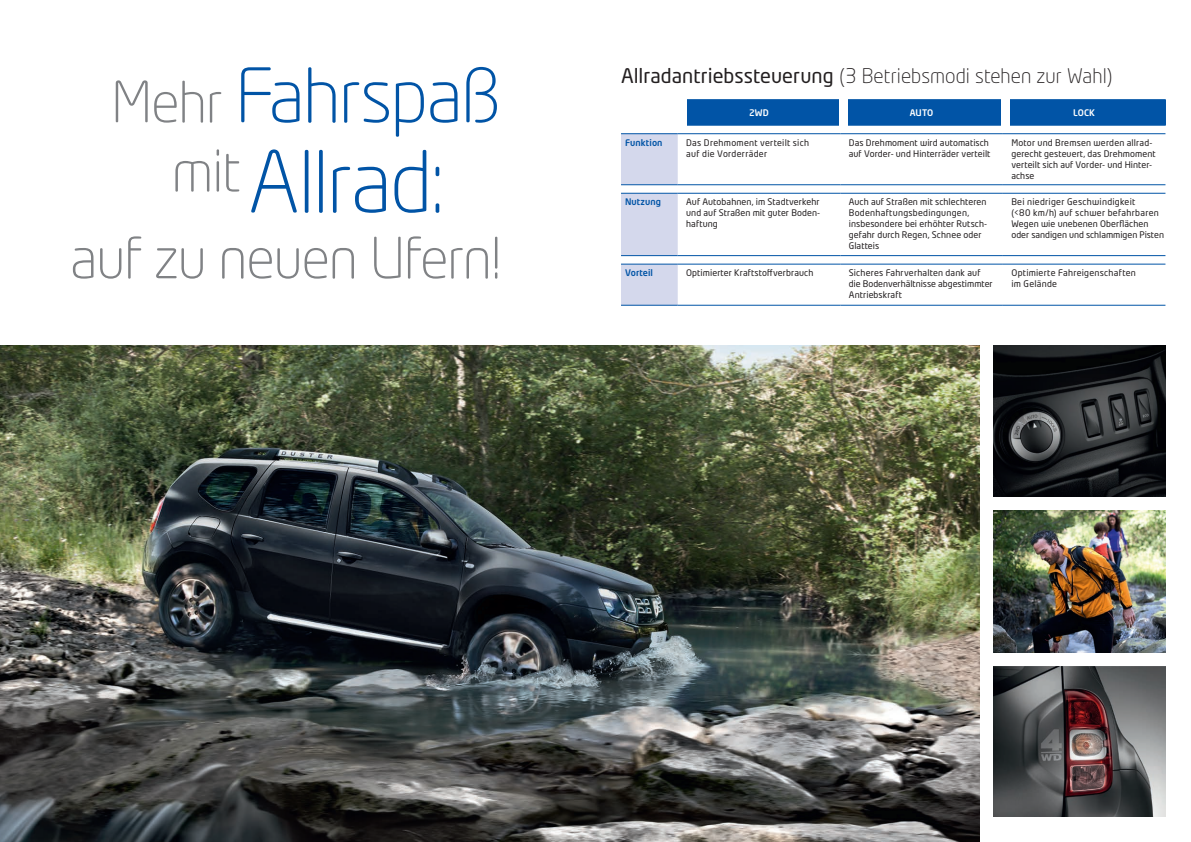
<style>
.page{position:relative;width:1191px;height:842px;background:#fff}
.page>*{position:absolute;margin:0;border:0;box-sizing:border-box;transform-origin:0 0}
.t1{font:300 84px "Neo Tech Dacia";letter-spacing:-.025em;color:#0154a6}
.t2{font:300 74px "Neo Tech Dacia";letter-spacing:-.025em;color:#0154a6}
.t3{font:300 56px "Neo Tech Dacia";letter-spacing:-.02em;color:#808285}
.t4{font:300 20px "Neo Tech Dacia";letter-spacing:.005em;color:#231f20}
.t5{font:9px/11px "Neo Tech Dacia";letter-spacing:.01em;color:#231f20}
.t6{font:500 9px "Neo Tech Dacia";letter-spacing:.01em;color:#0154a6}
.t7{font:500 9px "Neo Tech Dacia";letter-spacing:.01em;color:#fff}
.s1{font-size:56px;color:#808285}
.s2{font-weight:400}
</style>
<div class="page">
<img style="left:0;top:346px;width:979px;height:496px">
<img style="left:993px;top:346px;width:172px;height:150px">
<img style="left:993px;top:510px;width:172px;height:142px">
<img style="left:993px;top:666px;width:172px;height:150px">
<svg style="left:677px;top:134px;width:488px;height:130px"></svg>
<svg style="left:621px;top:134px;width:56px;height:171px;background:#d5daed"></svg>
<hr style="left:677px;top:99px;width:163px;height:1px;background:#0154a6">
<hr style="left:840px;top:99px;width:163px;height:1px;background:#0154a6">
<hr style="left:1003px;top:99px;width:162px;height:1px;background:#0154a6">
<div style="left:687px;top:100px;width:479px;height:25px;background:#0154a6"></div>
<hr style="left:677px;top:125px;width:163px;height:1px;background:#0154a6">
<hr style="left:840px;top:125px;width:163px;height:1px;background:#0154a6">
<hr style="left:1003px;top:125px;width:162px;height:1px;background:#0154a6">
<hr style="left:621px;top:133px;width:56px;height:1px;background:#0154a6">
<hr style="left:677px;top:133px;width:163px;height:1px;background:#0154a6">
<hr style="left:840px;top:133px;width:163px;height:1px;background:#0154a6">
<hr style="left:1003px;top:133px;width:162px;height:1px;background:#0154a6">
<hr style="left:621px;top:184px;width:56px;height:1px;background:#0154a6">
<hr style="left:677px;top:184px;width:163px;height:1px;background:#0154a6">
<hr style="left:840px;top:184px;width:163px;height:1px;background:#0154a6">
<hr style="left:1003px;top:184px;width:162px;height:1px;background:#0154a6">
<hr style="left:621px;top:193px;width:56px;height:1px;background:#0154a6">
<hr style="left:677px;top:193px;width:163px;height:1px;background:#0154a6">
<hr style="left:840px;top:193px;width:163px;height:1px;background:#0154a6">
<hr style="left:1003px;top:193px;width:162px;height:1px;background:#0154a6">
<hr style="left:621px;top:255px;width:56px;height:1px;background:#0154a6">
<hr style="left:677px;top:255px;width:163px;height:1px;background:#0154a6">
<hr style="left:840px;top:255px;width:163px;height:1px;background:#0154a6">
<hr style="left:1003px;top:255px;width:162px;height:1px;background:#0154a6">
<hr style="left:621px;top:264px;width:56px;height:1px;background:#0154a6">
<hr style="left:677px;top:264px;width:163px;height:1px;background:#0154a6">
<hr style="left:840px;top:264px;width:163px;height:1px;background:#0154a6">
<hr style="left:1003px;top:264px;width:162px;height:1px;background:#0154a6">
<hr style="left:621px;top:305px;width:56px;height:1px;background:#0154a6">
<hr style="left:677px;top:305px;width:163px;height:1px;background:#0154a6">
<hr style="left:840px;top:305px;width:163px;height:1px;background:#0154a6">
<hr style="left:1003px;top:305px;width:162px;height:1px;background:#0154a6">
<div style="left:839px;top:94px;width:9px;height:36px;background:#fff"></div>
<div style="left:1001px;top:94px;width:8px;height:36px;background:#fff"></div>
<div style="left:672px;top:94px;width:14px;height:36px;background:#fff"></div>
<h2 class="t2" style="left:111px;top:49px;width:391px"><span class="s1">Mehr</span> Fahrspaß</h2>
<h1 class="t1" style="left:171px;top:130px;width:275px"><sup>mit</sup>Allrad:</h1>
<h3 class="t3" style="left:70px;top:223px;width:433px">auf zu neuen Ufern!</h3>
<h3 class="t4" style="left:621px;top:63px;width:493px"><span class="s2">Allradantriebssteuerung</span> (3 Betriebsmodi stehen zur Wahl)</h3>
<p class="t7" style="left:749px;top:107px;width:21px">2WD</p>
<p class="t7" style="left:909px;top:107px;width:25px">AUTO</p>
<p class="t7" style="left:1073px;top:107px;width:23px">LOCK</p>
<p class="t6" style="left:625px;top:136px;width:39px">Funktion</p>
<p class="t5" style="left:686px;top:137px;width:124px">Das Drehmoment verteilt sich auf die Vorderräder</p>
<p class="t5" style="left:849px;top:137px;width:143px">Das Drehmoment wird automatisch auf Vorder- und Hinterräder verteilt</p>
<p class="t5" style="left:1011px;top:137px;width:146px">Motor und Bremsen werden allrad&shy;gerecht gesteuert, das Drehmoment verteilt sich auf Vorder- und Hinter--- achse</p>
<p class="t6" style="left:625px;top:196px;width:37px">Nutzung</p>
<p class="t5" style="left:686px;top:196px;width:135px;text-align:justify">Auf Autobahnen, im Stadtverkehr und auf Straßen mit guter Boden&shy;haftung</p>
<p class="t5" style="left:849px;top:196px;width:139px">Auch auf Straßen mit schlechteren<br>Bodenhaftungsbedingungen, insbesondere bei erhöhter Rutsch&shy;gefahr durch Regen, Schnee oder<br>Glatteis</p>
<p class="t5" style="left:1011px;top:196px;width:154px">Bei niedriger Geschwindigkeit<br>(&lt;80 km/h) auf schwer befahrbaren Wegen wie unebenen Oberflächen oder sandigen und schlammigen Pisten</p>
<p class="t6" style="left:625px;top:267px;width:30px">Vorteil</p>
<p class="t5" style="left:686px;top:267px;width:129px">Optimierter Kraftstoffverbrauch</p>
<p class="t5" style="left:849px;top:267px;width:145px">Sicheres Fahrverhalten dank auf die Bodenverhältnisse abgestimmter<br>Antriebskraft</p>
<p class="t5" style="left:1011px;top:267px;width:126px">Optimierte Fahreigenschaften im Gelände</p>
</div>
